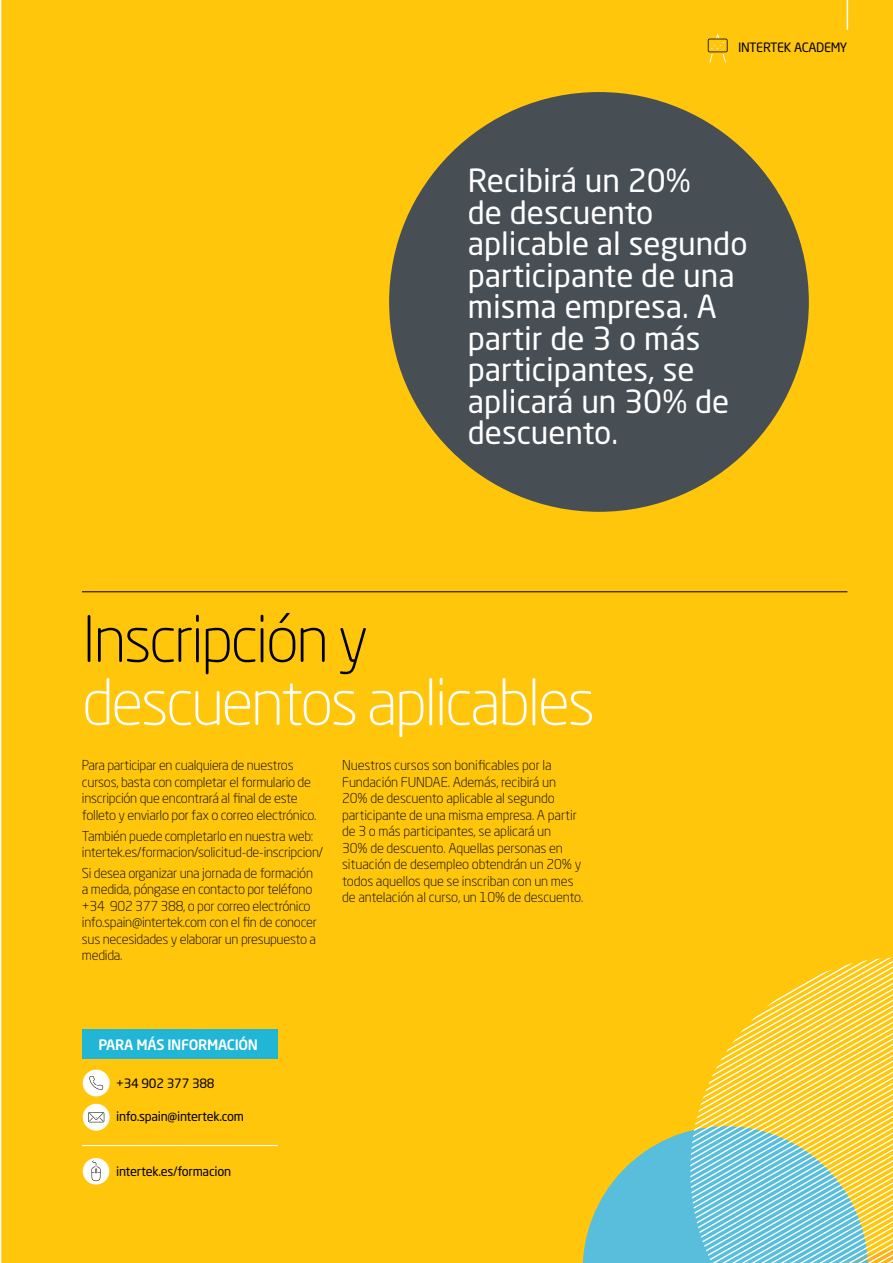
<style>
.page{position:relative;width:893px;height:1263px;background:#fff}
.page>*{position:absolute;margin:0;border:0;box-sizing:border-box;transform-origin:0 0}
.t1{font:300 63px "Neo Sans Std";letter-spacing:-.04em;color:#fff}
.t2{font:300 63px "Neo Sans Std";letter-spacing:-.04em;color:#000}
.t3{font:31.5px/31.5px "Neo Sans Std";color:#fff}
.t4{font:500 14.25px "Neo Sans Std";letter-spacing:-.02em;color:#fff}
.t5{font:300 13.5px/16.5px "Neo Sans Std";letter-spacing:-.02em;color:#000}
.t6{font:12.75px "Neo Sans Std";letter-spacing:-.02em;color:#000}
</style>
<div class="page">
<div style="left:1px;top:0;width:892px;height:1263px;background:#ffc60b"></div>
<hr style="left:847px;top:0;width:1px;height:30px;background:#fff">
<div style="left:389px;top:92px;width:420px;height:420px;background:#474f55;border-radius:50%"></div>
<svg style="left:563px;top:1093px;width:121px;height:170px;background:#b1c26b"></svg>
<svg style="left:684px;top:957px;width:209px;height:306px;background:#d6d074"></svg>
<hr style="left:82px;top:591px;width:765px;height:1px;background:#000">
<svg style="left:708px;top:34px;width:20px;height:29px"></svg>
<div style="left:63px;top:1029px;width:241px;height:170px;background:#ffc60b"></div>
<div style="left:82px;top:1029px;width:196px;height:30px;background:#21b5d6"></div>
<div style="left:83px;top:1069px;width:27px;height:27px;background:#fff;border-radius:50%"></div>
<svg style="left:89px;top:1076px;width:14px;height:14px"></svg>
<div style="left:83px;top:1104px;width:27px;height:27px;background:#fff;border-radius:50%"></div>
<svg style="left:88px;top:1112px;width:16px;height:10px"></svg>
<div style="left:83px;top:1158px;width:26px;height:26px;background:#fff;border-radius:50%"></div>
<svg style="left:91px;top:1160px;width:10px;height:21px"></svg>
<hr style="left:82px;top:1145px;width:196px;height:1px;background:#fff">
<p class="t6" style="left:738px;top:40px;width:111px">INTERTEK ACADEMY</p>
<h2 class="t3" style="left:468px;top:164px;width:281px">Recibirá un 20%<br>de descuento aplicable al segundo participante de una misma empresa. A partir de 3 o más participantes, se aplicará un 30% de descuento.</h2>
<h1 class="t2" style="left:82px;top:601px;width:288px">Inscripción y</h1>
<h1 class="t1" style="left:82px;top:664px;width:515px">descuentos aplicables</h1>
<p class="t5" style="left:82px;top:757px;width:236px">Para participar en cualquiera de nuestros cursos, basta con completar el formulario de inscripción que encontrará al final de este folleto y enviarlo por fax o correo electrónico.</p>
<p class="t5" style="left:82px;top:827px;width:243px">También puede completarlo en nuestra web: intertek.es/formacion/solicitud-de-inscripcion/</p>
<p class="t5" style="left:82px;top:865px;width:237px">Si desea organizar una jornada de formación a medida, póngase en contacto por teléfono +34 902 377 388, o por correo electrónico info.spain@intertek.com con el fin de conocer sus necesidades y elaborar un presupuesto a medida.</p>
<p class="t5" style="left:342px;top:757px;width:243px">Nuestros cursos son bonificables por la Fundación FUNDAE. Además, recibirá un 20% de descuento aplicable al segundo participante de una misma empresa. A partir de 3 o más participantes, se aplicará un<br>30% de descuento. Aquellas personas en situación de desempleo obtendrán un 20% y todos aquellos que se inscriban con un mes de antelación al curso, un 10% de descuento.</p>
<p class="t4" style="left:98px;top:1036px;width:161px">PARA MÁS INFORMACIÓN</p>
<p class="t6" style="left:116px;top:1075px;width:100px">+34 902 377 388</p>
<p class="t6" style="left:116px;top:1108px;width:129px">info.spain@intertek.com</p>
<p class="t6" style="left:116px;top:1164px;width:117px">intertek.es/formacion</p>
</div>
